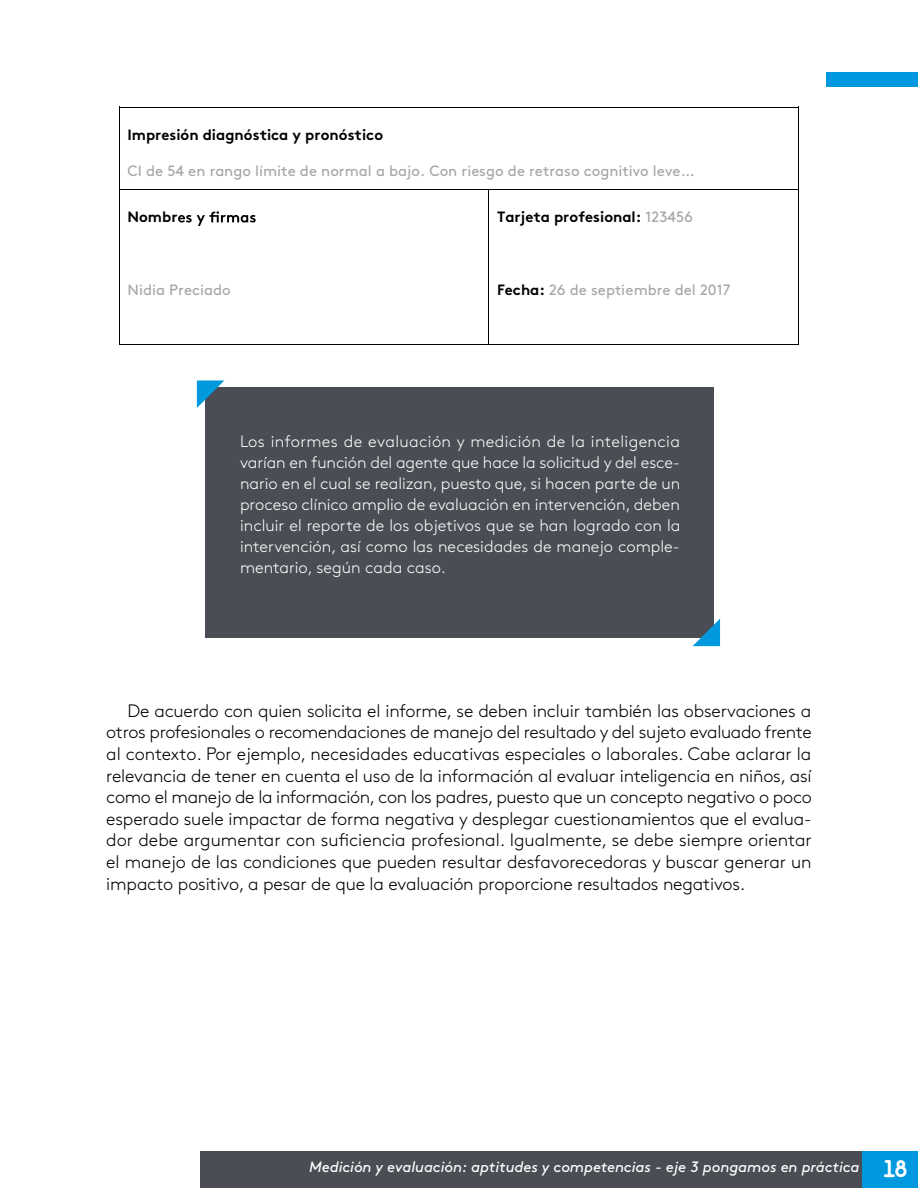
<style>
.page{position:relative;width:918px;height:1188px;background:#fff}
.page>*{position:absolute;margin:0;border:0;box-sizing:border-box;transform-origin:0 0}
.t1{font:300 18px/21.6px "Brown Std";letter-spacing:-.01em;color:#000;text-align:justify}
.t2{font:300 16.5px/21px "Brown Std";color:#fff;text-align:justify}
.t3{font:15px "Brown Std";color:#a6a6a6}
.t4{font:italic 15px "Brown Std";letter-spacing:-.005em;color:#fff}
.t5{font:700 15px "Brown Std";color:#000}
.s1{font-weight:400;color:#a6a6a6}
.s2{font-weight:700;color:#000}
.s3{font-family:"Areandina Voz";font-style:normal;font-size:24px}
</style>
<div class="page">
<div style="left:826px;top:72px;width:92px;height:15px;background:#0099df"></div>
<div style="left:862px;top:1151px;width:56px;height:37px;background:#0099df"></div>
<div style="left:200px;top:1151px;width:662px;height:37px;background:#4a4d54"></div>
<hr style="left:120px;top:107px;width:678px;height:1px;background:#000">
<hr style="left:119px;top:108px;width:1px;height:81px;background:#000">
<hr style="left:798px;top:108px;width:1px;height:81px;background:#000">
<svg style="left:178px;top:211px;width:78px;height:15px"></svg>
<hr style="left:120px;top:189px;width:369px;height:1px;background:#000">
<hr style="left:489px;top:189px;width:309px;height:1px;background:#000">
<hr style="left:119px;top:190px;width:1px;height:154px;background:#000">
<hr style="left:120px;top:344px;width:369px;height:1px;background:#000">
<hr style="left:489px;top:190px;width:1px;height:154px;background:#000">
<hr style="left:489px;top:344px;width:309px;height:1px;background:#000">
<hr style="left:798px;top:190px;width:1px;height:154px;background:#000">
<div style="left:205px;top:387px;width:508px;height:251px;background:#4a4d54"></div>
<svg style="left:693px;top:619px;width:27px;height:27px"></svg>
<svg style="left:197px;top:381px;width:27px;height:27px"></svg>
<p class="t5" style="left:128px;top:126px;width:257px">Impresión diagnóstica y pronóstico</p>
<p class="t3" style="left:128px;top:163px;width:569px">CI de 54 en rango límite de normal a bajo. Con riesgo de retraso cognitivo leve…</p>
<p class="t5" style="left:128px;top:208px;width:52px">Nombr</p>
<p class="t5" style="left:497px;top:208px;width:197px">Tarjeta profesional: <span class="s1">123456</span></p>
<p class="t3" style="left:128px;top:281px;width:105px">Nidia Preciado</p>
<p class="t3" style="left:497px;top:281px;width:235px"><span class="s2">Fecha:</span> 26 de septiembre del 2017</p>
<p class="t2" style="left:240px;top:431px;width:442px">Los informes de evaluación y medición de la inteligencia varían en función del agente que hace la solicitud y del esce&shy;nario en el cual se realizan, puesto que, si hacen parte de un proceso clínico amplio de evaluación en intervención, deben incluir el reporte de los objetivos que se han logrado con la intervención, así como las necesidades de manejo comple&shy;mentario, según cada caso.</p>
<p class="t1" style="left:106px;top:700px;width:707px;text-indent:21px">De acuerdo con quien solicita el informe, se deben incluir también las observaciones a otros profesionales o recomendaciones de manejo del resultado y del sujeto evaluado frente al contexto. Por ejemplo, necesidades educativas especiales o laborales. Cabe aclarar la relevancia de tener en cuenta el uso de la información al evaluar inteligencia en niños, así como el manejo de la información, con los padres, puesto que un concepto negativo o poco esperado suele impactar de forma negativa y desplegar cuestionamientos que el evalua&shy;dor debe argumentar con suficiencia profesional. Igualmente, se debe siempre orientar el manejo de las condiciones que pueden resultar desfavorecedoras y buscar generar un impacto positivo, a pesar de que la evaluación proporcione resultados negativos.</p>
<p class="t4" style="left:309px;top:1158px;width:599px">Medición y evaluación: aptitudes y competencias - eje 3 pongamos en práctica <span class="s3">18</span></p>
</div>
